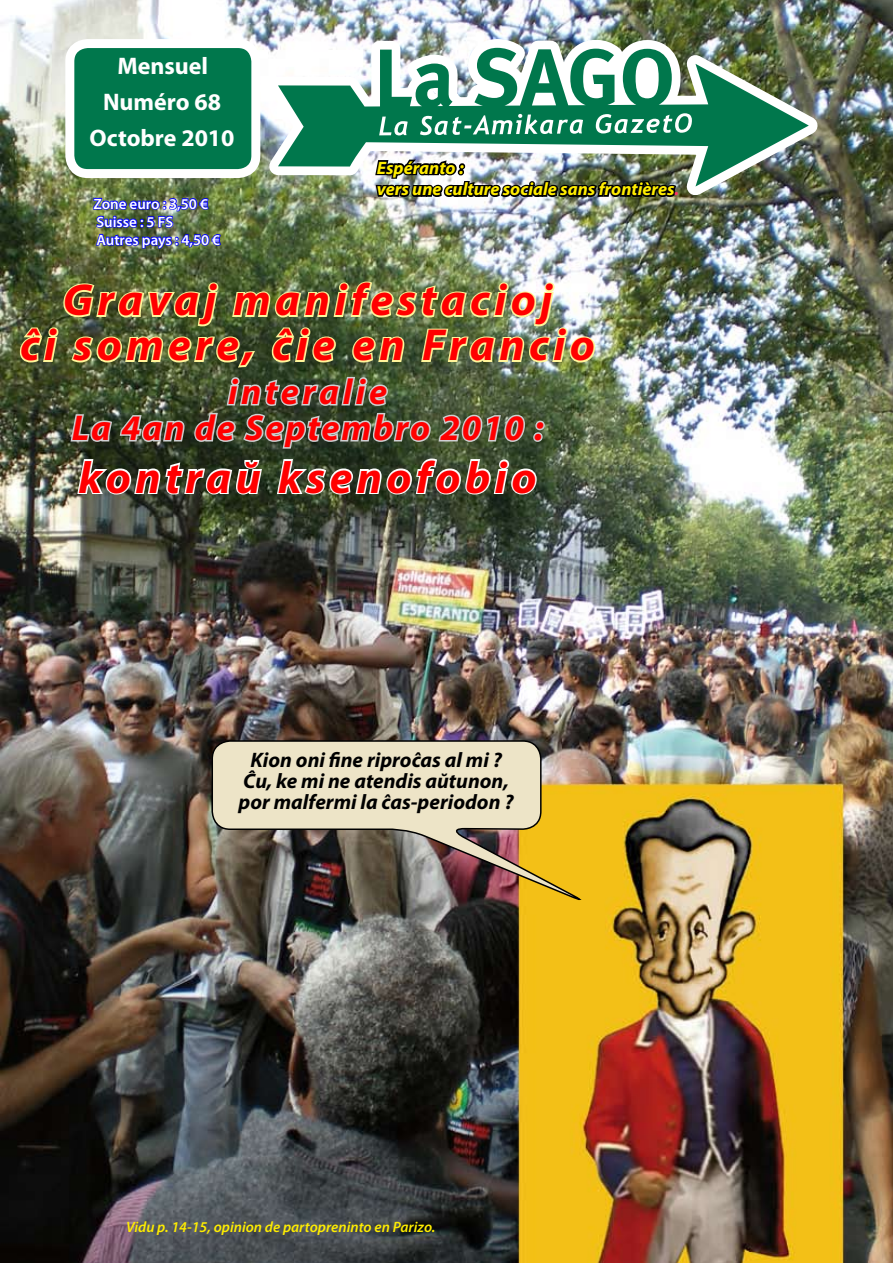
<style>
.page{position:relative;width:893px;height:1263px;background:#fff}
.page>*{position:absolute;margin:0;border:0;box-sizing:border-box;transform-origin:0 0}
.t1{font:italic 700 45px/45px "Myriad Pro";letter-spacing:.1em;color:#f00;text-align:center}
.t2{font:italic 700 36px/36px "Myriad Pro";letter-spacing:.05em;color:#f00;text-align:center}
.t3{font:700 24px/36.3px "Myriad Pro";color:#fff;text-align:center}
.t4{font:italic 700 21px/21px "Myriad Pro";color:#000;text-align:center}
.t5{font:italic 700 18px/21.6px "Myriad Pro";color:#ffed00}
.t6{font:italic 600 15px "Myriad Pro";color:#ffed00}
.t7{font:600 15px/18px "Myriad Pro";color:#fff}
.s1{color:#f36}
</style>
<div class="page">
<img style="left:0;top:0;width:893px;height:1263px">
<img style="left:269px;top:39px;width:548px;height:155px">
<img style="left:278px;top:48px;width:531px;height:139px">
<svg style="left:379px;top:117px;width:29px;height:18px"></svg>
<svg style="left:420px;top:114px;width:163px;height:21px"></svg>
<svg style="left:596px;top:113px;width:96px;height:21px"></svg>
<div style="left:641px;top:63px;width:14px;height:28px;background:#fff;border-radius:50%"></div>
<div style="left:70px;top:44px;width:186px;height:130px;background:#00774c;border-radius:18px"></div>
<div style="left:65px;top:39px;width:195px;height:139px;border:9px solid #fff;border-radius:18px"></div>
<img style="left:211px;top:739px;width:377px;height:164px">
<img style="left:18px;top:142px;width:660px;height:309px">
<svg style="left:76px;top:458px;width:188px;height:38px"></svg>
<svg style="left:275px;top:457px;width:263px;height:39px"></svg>
<p class="t3" style="left:90px;top:47px;width:147px">Mensuel<br>Numéro 68<br>Octobre 2010</p>
<p class="t7" style="left:93px;top:194px;width:128px">Zone euro : 3,50 €<br>Suisse : 5 FS<br>Autres pays : 4,50 €</p>
<p class="t5" style="left:377px;top:156px;width:304px">Espéranto :<br>vers une culture sociale sans frontières<span class="s1">.</span></p>
<h1 class="t1" style="left:20px;top:276px;width:576px">Gravaj manifestacioj<br>ĉi somere, ĉie en Francio</h1>
<h2 class="t2" style="left:72px;top:373px;width:473px">interalie<br>La 4an de Septembro 2010 :</h2>
<h1 class="t1" style="left:79px;top:453px;width:459px">kontraŭ ksenofobio</h1>
<p class="t4" style="left:239px;top:748px;width:276px">Kion oni fine riproĉas al mi ?<br>Ĉu, ke mi ne atendis aŭtunon, por malfermi la ĉas-periodon ?</p>
<p class="t6" style="left:126px;top:1217px;width:311px">Vidu p. 14-15, opinion de partopreninto en Parizo.</p>
</div>
